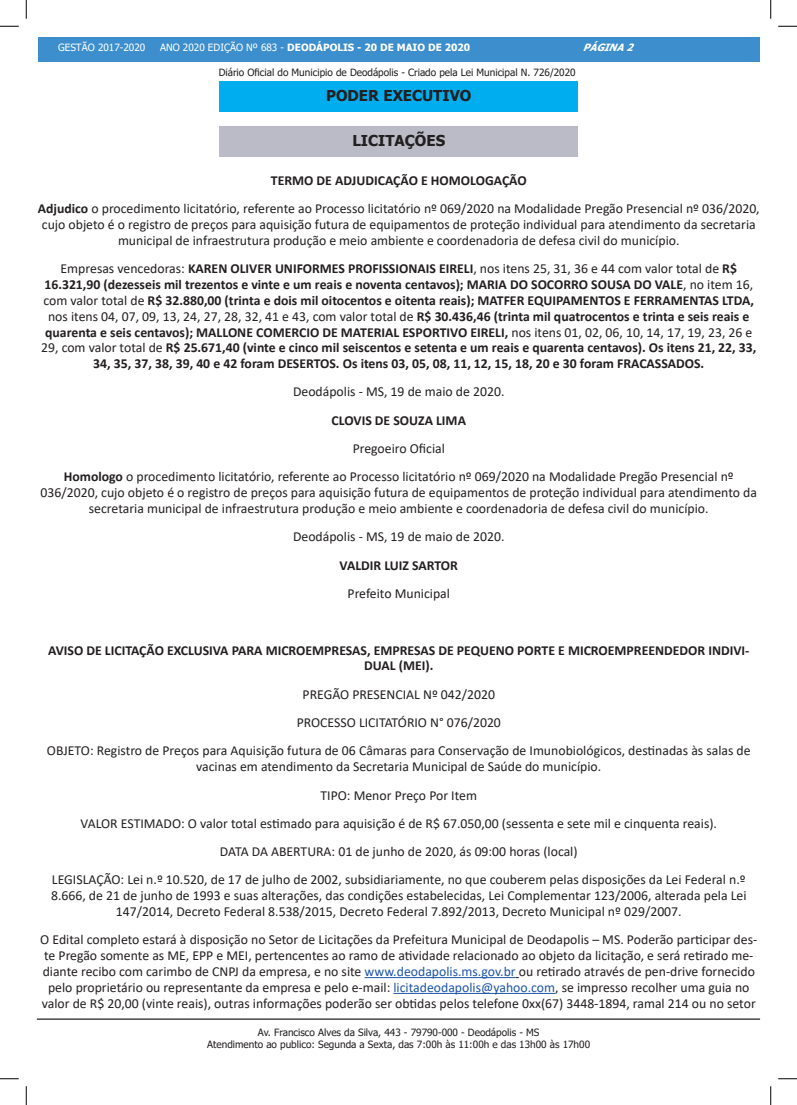
<style>
.page{position:relative;width:797px;height:1105px;background:#fff}
.page>*{position:absolute;margin:0;border:0;box-sizing:border-box;transform-origin:0 0}
.t1{font:700 15px "Tahoma";color:#231f20}
.t2{font:13.75px/15.8px "Calibri";color:#231f20;text-align:center}
.t3{font:700 13.75px/15.8px "Calibri";color:#231f20;text-align:center}
.t4{font:10px/12px "Tahoma";color:#231f20;text-align:center}
.t5{font:700 10px "Tahoma";color:#fff}
.t6{font:10px "Tahoma";color:#fff}
.t7{font:italic 700 10px "Tahoma";color:#fff}
.s1{font-weight:400}
.s2{font-weight:700}
.s3{color:#1e56a6}
</style>
<div class="page">
<div style="left:38px;top:38px;width:721px;height:24px;background:#3c8ecc"></div>
<hr style="left:37px;top:1018px;width:723px;height:2px;background:#231f20">
<hr style="left:364px;top:977px;width:151px;height:1px;background:#1e56a6">
<hr style="left:393px;top:993px;width:162px;height:1px;background:#1e56a6">
<div style="left:220px;top:82px;width:358px;height:30px;background:#00aeef"></div>
<div style="left:220px;top:127px;width:358px;height:30px;background:#babbc6"></div>
<svg style="left:0;top:25px;width:19px;height:2px"></svg>
<svg style="left:778px;top:25px;width:19px;height:2px"></svg>
<svg style="left:0;top:1078px;width:19px;height:1px"></svg>
<svg style="left:778px;top:1078px;width:19px;height:1px"></svg>
<svg style="left:25px;top:0;width:2px;height:19px"></svg>
<svg style="left:25px;top:1086px;width:2px;height:19px"></svg>
<svg style="left:770px;top:0;width:1px;height:19px"></svg>
<svg style="left:770px;top:1086px;width:1px;height:19px"></svg>
<p class="t6" style="left:58px;top:41px;width:89px">GESTÃO 2017-2020</p>
<p class="t5" style="left:160px;top:41px;width:311px"><span class="s1">ANO 2020 EDIÇÃO Nº 683 -</span> DEODÁPOLIS - 20 DE MAIO DE 2020</p>
<p class="t7" style="left:583px;top:41px;width:57px">PÁGINA2</p>
<p class="t4" style="left:219px;top:67px;width:358px">Diário Oficial do Municipio de Deodápolis - Criado pela Lei Municipal N. 726/2020</p>
<p class="t1" style="left:326px;top:85px;width:147px">PODER EXECUTIVO</p>
<p class="t1" style="left:352px;top:130px;width:94px">LICITAÇÕES</p>
<p class="t3" style="left:271px;top:172px;width:257px">TERMO DE ADJUDICAÇÃO E HOMOLOGAÇÃO</p>
<p class="t2" style="left:38px;top:201px;width:723px"><span class="s2">Adjudico</span> o procedimento licitatório, referente ao Processo licitatório nº 069/2020 na Modalidade Pregão Presencial nº 036/2020, cujo objeto é o registro de preços para aquisição futura de equipamentos de proteção individual para atendimento da secretaria municipal de infraestrutura produção e meio ambiente e coordenadoria de defesa civil do município.</p>
<p class="t3" style="left:41px;top:261px;width:716px"><span class="s1">Empresas vencedoras:</span> KAREN OLIVER UNIFORMES PROFISSIONAIS EIRELI<span class="s1">, nos itens 25, 31, 36 e 44 com valor total de</span> R$ 16.321,90 (dezesseis mil trezentos e vinte e um reais e noventa centavos); MARIA DO SOCORRO SOUSA DO VALE<span class="s1">, no item 16, com valor total de</span> R$ 32.880,00 (trinta e dois mil oitocentos e oitenta reais); MATFER EQUIPAMENTOS E FERRAMENTAS LTDA, <span class="s1">nos itens 04, 07, 09, 13, 24, 27, 28, 32, 41 e 43, com valor total de</span> R$ 30.436,46 (trinta mil quatrocentos e trinta e seis reais e quarenta e seis centavos); MALLONE COMERCIO DE MATERIAL ESPORTIVO EIRELI, <span class="s1">nos itens 01, 02, 06, 10, 14, 17, 19, 23, 26 e 29, com valor total de</span> R$ 25.671,40 (vinte e cinco mil seiscentos e setenta e um reais e quarenta centavos). Os itens 21, 22, 33, 34, 35, 37, 38, 39, 40 e 42 foram DESERTOS. Os itens 03, 05, 08, 11, 12, 15, 18, 20 e 30 foram FRACASSADOS.</p>
<p class="t2" style="left:293px;top:384px;width:213px">Deodápolis - MS, 19 de maio de 2020.</p>
<p class="t3" style="left:331px;top:412px;width:136px">CLOVIS DE SOUZA LIMA</p>
<p class="t2" style="left:353px;top:440px;width:94px">Pregoeiro Oficial</p>
<p class="t2" style="left:41px;top:469px;width:718px"><span class="s2">Homologo</span> o procedimento licitatório, referente ao Processo licitatório nº 069/2020 na Modalidade Pregão Presencial nº<br>036/2020, cujo objeto é o registro de preços para aquisição futura de equipamentos de proteção individual para atendimento da secretaria municipal de infraestrutura produção e meio ambiente e coordenadoria de defesa civil do município.</p>
<p class="t2" style="left:293px;top:529px;width:213px">Deodápolis - MS, 19 de maio de 2020.</p>
<p class="t3" style="left:339px;top:557px;width:120px">VALDIR LUIZ SARTOR</p>
<p class="t2" style="left:347px;top:585px;width:104px">Prefeito Municipal</p>
<p class="t3" style="left:48px;top:642px;width:702px">AVISO DE LICITAÇÃO EXCLUSIVA PARA MICROEMPRESAS, EMPRESAS DE PEQUENO PORTE E MICROEMPREENDEDOR INDIVI-<br>DUAL (MEI).</p>
<p class="t2" style="left:302px;top:686px;width:194px">PREGÃO PRESENCIAL Nº 042/2020</p>
<p class="t2" style="left:297px;top:714px;width:206px">PROCESSO LICITATÓRIO N° 076/2020</p>
<p class="t2" style="left:47px;top:742px;width:705px">OBJETO: Registro de Preços para Aquisição futura de 06 Câmaras para Conservação de Imunobiológicos, destinadas às salas de vacinas em atendimento da Secretaria Municipal de Saúde do município.</p>
<p class="t2" style="left:320px;top:787px;width:158px">TIPO: Menor Preço Por Item</p>
<p class="t2" style="left:81px;top:815px;width:638px">VALOR ESTIMADO: O valor total estimado para aquisição é de R$ 67.050,00 (sessenta e sete mil e cinquenta reais).</p>
<p class="t2" style="left:220px;top:843px;width:359px">DATA DA ABERTURA: 01 de junho de 2020, ás 09:00 horas (local)</p>
<p class="t2" style="left:51px;top:872px;width:697px">LEGISLAÇÃO: Lei n.º 10.520, de 17 de julho de 2002, subsidiariamente, no que couberem pelas disposições da Lei Federal n.º<br>8.666, de 21 de junho de 1993 e suas alterações, das condições estabelecidas, Lei Complementar 123/2006, alterada pela Lei<br>147/2014, Decreto Federal 8.538/2015, Decreto Federal 7.892/2013, Decreto Municipal nº 029/2007.</p>
<p class="t2" style="left:40px;top:932px;width:718px">O Edital completo estará à disposição no Setor de Licitações da Prefeitura Municipal de Deodapolis – MS. Poderão participar des&shy;te Pregão somente as ME, EPP e MEI, pertencentes ao ramo de atividade relacionado ao objeto da licitação, e será retirado me&shy;diante recibo com carimbo de CNPJ da empresa, e no site <span class="s3">www.deodapolis.ms.gov.br</span> ou retirado através de pen-drive fornecido pelo proprietário ou representante da empresa e pelo e-mail: <span class="s3">licitadeodapolis@yahoo.com</span>, se impresso recolher uma guia no valor de R$ 20,00 (vinte reais), outras informações poderão ser obtidas pelos telefone 0xx(67) 3448-1894, ramal 214 ou no setor</p>
<p class="t4" style="left:207px;top:1027px;width:384px">Av. Francisco Alves da Silva, 443 - 79790-000 - Deodápolis - MS<br>Atendimento ao publico: Segunda a Sexta, das 7:00h às 11:00h e das 13h00 às 17h00</p>
</div>
